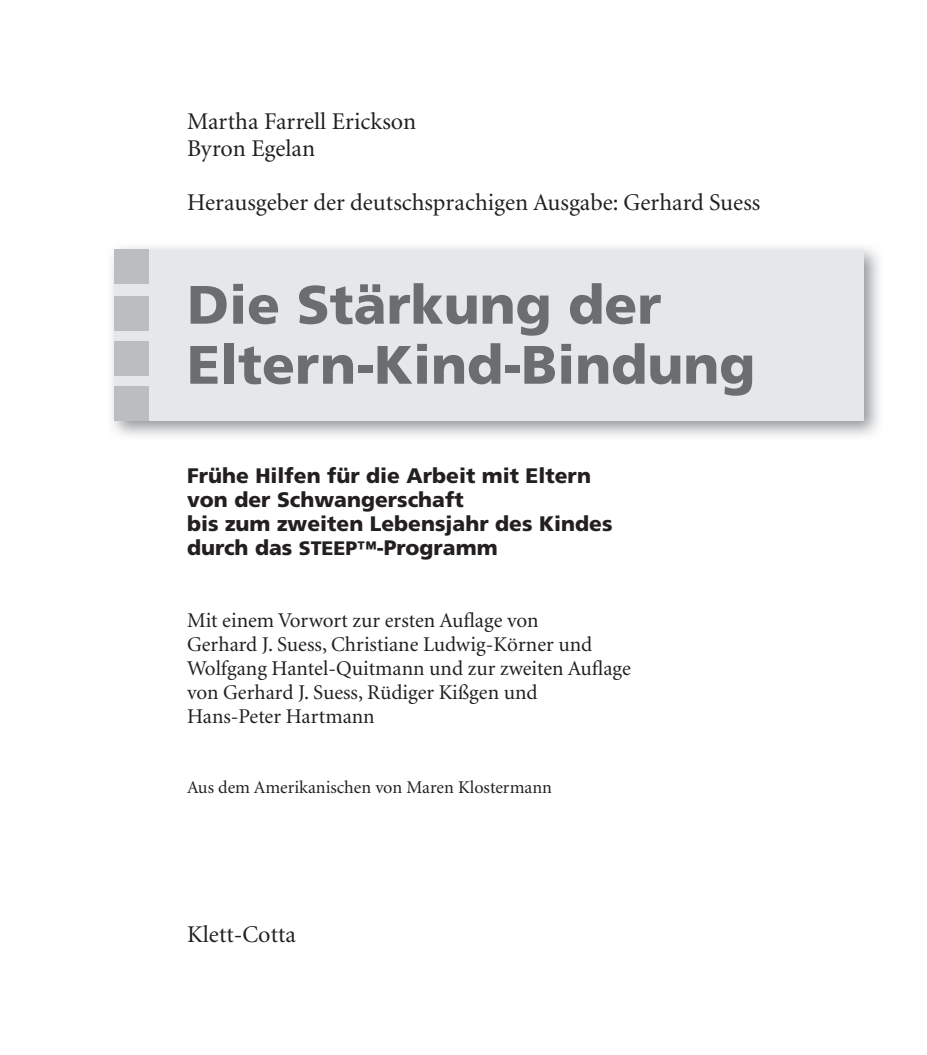
<style>
.page{position:relative;width:927px;height:1055px;background:#fff}
.page>*{position:absolute;margin:0;border:0;box-sizing:border-box;transform-origin:0 0}
.t1{font:900 54px/60px "Frutiger";color:#6c6d70}
.t2{font:24px/27px "Minion";color:#231f20}
.t3{font:21px/24px "Minion";color:#231f20}
.t4{font:900 21px/24px "Frutiger";color:#231f20}
.t5{font:18px "Minion";color:#231f20}
.s1{font-size:19.5px}
</style>
<div class="page">
<img style="left:112px;top:247px;width:767px;height:189px">
<div style="left:115px;top:250px;width:748px;height:170px;background:#e6e7e9"></div>
<div style="left:115px;top:386px;width:34px;height:34px;background:#bcbdc0"></div>
<div style="left:115px;top:296px;width:34px;height:34px;background:#bcbdc0"></div>
<div style="left:115px;top:341px;width:34px;height:34px;background:#bcbdc0"></div>
<div style="left:115px;top:249px;width:34px;height:34px;background:#bcbdc0"></div>
<p class="t2" style="left:187px;top:109px;width:231px">Martha Farrell Erickson<br>Byron Egelan</p>
<p class="t2" style="left:187px;top:190px;width:575px">Herausgeber der deutschsprachigen Ausgabe: Gerhard Suess</p>
<h1 class="t1" style="left:187px;top:279px;width:570px">Die Stärkung der<br>Eltern-Kind-Bindung</h1>
<p class="t4" style="left:187px;top:465px;width:427px">Frühe Hilfen für die Arbeit mit Eltern von der Schwangerschaft<br>bis zum zweiten Lebensjahr des Kindes durch das <span class="s1">STEEP™</span>-Programm</p>
<p class="t3" style="left:187px;top:610px;width:445px">Mit einem Vorwort zur ersten Auflage von<br>Gerhard J. Suess, Christiane Ludwig-Körner und Wolfgang Hantel-Quitmann und zur zweiten Auflage von Gerhard J. Suess, Rüdiger Kißgen und Hans-Peter Hartmann</p>
<p class="t5" style="left:187px;top:779px;width:366px">Aus dem Amerikanischen von Maren Klostermann</p>
<p class="t2" style="left:187px;top:923px;width:110px">Klett-Cotta</p>
</div>
